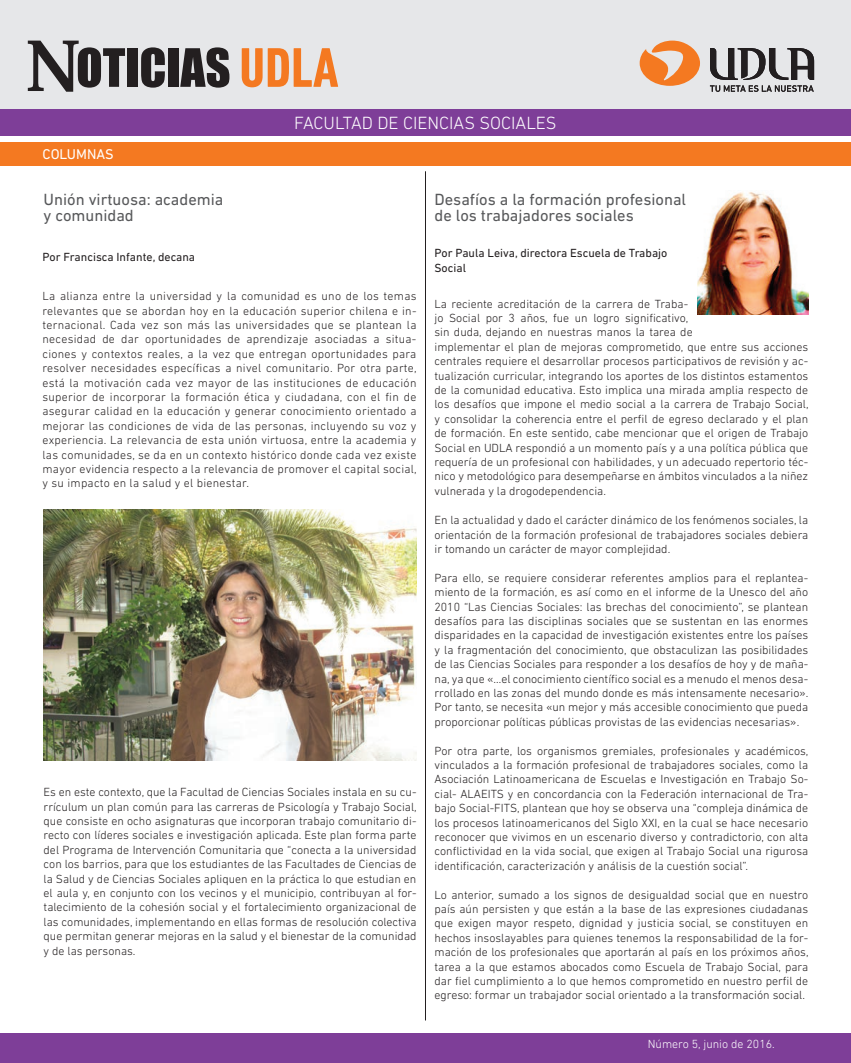
<style>
.page{position:relative;width:851px;height:1063px;background:#fff}
.page>*{position:absolute;margin:0;border:0;box-sizing:border-box;transform-origin:0 0}
.t1{font:300 18px "DIN Next LT Pro";color:#fff}
.t2{font:16.5px/16.5px "DIN Next LT Pro";color:#57585a}
.t3{font:14.4px "DIN Next LT Pro";color:#fff}
.t4{font:300 12px/14.4px "DIN Next LT Pro";color:#231f20;text-align:justify}
.t5{font:12px/14.4px "DIN Next LT Pro";color:#231f20}
.t6{font:300 12px "DIN Next LT Pro";color:#fff}
</style>
<div class="page">
<div style="left:0;top:0;width:850px;height:109px;background:#e6e7e9"></div>
<div style="left:0;top:142px;width:850px;height:23px;background:#f47921"></div>
<div style="left:0;top:1033px;width:850px;height:30px;background:#7e3e98"></div>
<div style="left:0;top:109px;width:850px;height:27px;background:#7e3e98"></div>
<svg style="left:639px;top:41px;width:61px;height:45px"></svg>
<svg style="left:709px;top:48px;width:105px;height:44px"></svg>
<svg style="left:28px;top:41px;width:97px;height:51px"></svg>
<div style="left:127px;top:48px;width:10px;height:39px;background:#231f20"></div>
<svg style="left:141px;top:47px;width:24px;height:41px"></svg>
<div style="left:168px;top:48px;width:10px;height:39px;background:#231f20"></div>
<svg style="left:180px;top:47px;width:49px;height:41px"></svg>
<svg style="left:242px;top:48px;width:20px;height:39px"></svg>
<svg style="left:268px;top:48px;width:70px;height:39px"></svg>
<hr style="left:425px;top:171px;width:1px;height:849px;background:#231f20">
<img style="left:697px;top:192px;width:111px;height:123px">
<img style="left:44px;top:510px;width:372px;height:251px">
<h1 class="t1" style="left:294px;top:113px;width:264px">FACULTAD DE CIENCIAS SOCIALES</h1>
<p class="t3" style="left:43px;top:146px;width:73px">COLUMNAS</p>
<h2 class="t2" style="left:44px;top:191px;width:181px">Unión virtuosa: academia y comunidad</h2>
<p class="t5" style="left:43px;top:250px;width:154px">Por Francisca Infante, decana</p>
<p class="t4" style="left:43px;top:289px;width:375px">La alianza entre la universidad y la comunidad es uno de los temas relevantes que se abordan hoy en la educación superior chilena e in&shy;ternacional. Cada vez son más las universidades que se plantean la necesidad de dar oportunidades de aprendizaje asociadas a situa&shy;ciones y contextos reales, a la vez que entregan oportunidades para resolver necesidades específicas a nivel comunitario. Por otra parte, está la motivación cada vez mayor de las instituciones de educación superior de incorporar la formación ética y ciudadana, con el fin de asegurar calidad en la educación y generar conocimiento orientado a mejorar las condiciones de vida de las personas, incluyendo su voz y experiencia. La relevancia de esta unión virtuosa, entre la academia y las comunidades, se da en un contexto histórico donde cada vez existe mayor evidencia respecto a la relevancia de promover el capital social, y su impacto en la salud y el bienestar.</p>
<p class="t4" style="left:44px;top:785px;width:374px">Es en este contexto, que la Facultad de Ciencias Sociales instala en su cu&shy;rrículum un plan común para las carreras de Psicología y Trabajo Social, que consiste en ocho asignaturas que incorporan trabajo comunitario di&shy;recto con líderes sociales e investigación aplicada. Este plan forma parte del Programa de Intervención Comunitaria que “conecta a la universidad con los barrios, para que los estudiantes de las Facultades de Ciencias de la Salud y de Ciencias Sociales apliquen en la práctica lo que estudian en el aula y, en conjunto con los vecinos y el municipio, contribuyan al for&shy;talecimiento de la cohesión social y el fortalecimiento organizacional de las comunidades, implementando en ellas formas de resolución colectiva que permitan generar mejoras en la salud y el bienestar de la comunidad y de las personas.</p>
<h2 class="t2" style="left:434px;top:191px;width:253px">Desafíos a la formación profesional de los trabajadores sociales</h2>
<p class="t5" style="left:434px;top:246px;width:234px">Por Paula Leiva, directora Escuela de Trabajo<br>Social</p>
<p class="t4" style="left:434px;top:296px;width:375px;text-align:left">La reciente acreditación de la carrera de Traba-<br>jo Social por 3 años, fue un logro significativo,<br>sin duda, dejando en nuestras manos la tarea de<br>implementar el plan de mejoras comprometido, que entre sus acciones centrales requiere el desarrollar procesos participativos de revisión y ac&shy;tualización curricular, integrando los aportes de los distintos estamentos de la comunidad educativa. Esto implica una mirada amplia respecto de los desafíos que impone el medio social a la carrera de Trabajo Social, y consolidar la coherencia entre el perfil de egreso declarado y el plan de formación. En este sentido, cabe mencionar que el origen de Trabajo Social en UDLA respondió a un momento país y a una política pública que requería de un profesional con habilidades, y un adecuado repertorio téc&shy;nico y metodológico para desempeñarse en ámbitos vinculados a la niñez vulnerada y la drogodependencia.</p>
<p class="t4" style="left:434px;top:513px;width:375px">En la actualidad y dado el carácter dinámico de los fenómenos sociales, la orientación de la formación profesional de trabajadores sociales debiera ir tomando un carácter de mayor complejidad.</p>
<p class="t4" style="left:434px;top:570px;width:375px">Para ello, se requiere considerar referentes amplios para el replantea&shy;miento de la formación, es así como en el informe de la Unesco del año 2010 “Las Ciencias Sociales: las brechas del conocimiento”, se plantean desafíos para las disciplinas sociales que se sustentan en las enormes disparidades en la capacidad de investigación existentes entre los países y la fragmentación del conocimiento, que obstaculizan las posibilidades de las Ciencias Sociales para responder a los desafíos de hoy y de maña&shy;na, ya que «…el conocimiento científico social es a menudo el menos desa&shy;rrollado en las zonas del mundo donde es más intensamente necesario».<br>Por tanto, se necesita «un mejor y más accesible conocimiento que pueda proporcionar políticas públicas provistas de las evidencias necesarias».</p>
<p class="t4" style="left:434px;top:743px;width:375px">Por otra parte, los organismos gremiales, profesionales y académicos, vinculados a la formación profesional de trabajadores sociales, como la Asociación Latinoamericana de Escuelas e Investigación en Trabajo So&shy;cial- ALAEITS y en concordancia con la Federación internacional de Tra&shy;bajo Social-FITS, plantean que hoy se observa una “compleja dinámica de los procesos latinoamericanos del Siglo XXI, en la cual se hace necesario reconocer que vivimos en un escenario diverso y contradictorio, con alta conflictividad en la vida social, que exigen al Trabajo Social una rigurosa identificación, caracterización y análisis de la cuestión social”.</p>
<p class="t4" style="left:434px;top:887px;width:375px">Lo anterior, sumado a los signos de desigualdad social que en nuestro país aún persisten y que están a la base de las expresiones ciudadanas que exigen mayor respeto, dignidad y justicia social, se constituyen en hechos insoslayables para quienes tenemos la responsabilidad de la for&shy;mación de los profesionales que aportarán al país en los próximos años, tarea a la que estamos abocados como Escuela de Trabajo Social, para dar fiel cumplimiento a lo que hemos comprometido en nuestro perfil de egreso: formar un trabajador social orientado a la transformación social.</p>
<p class="t6" style="left:647px;top:1037px;width:128px">Número 5, junio de 2016.</p>
</div>
